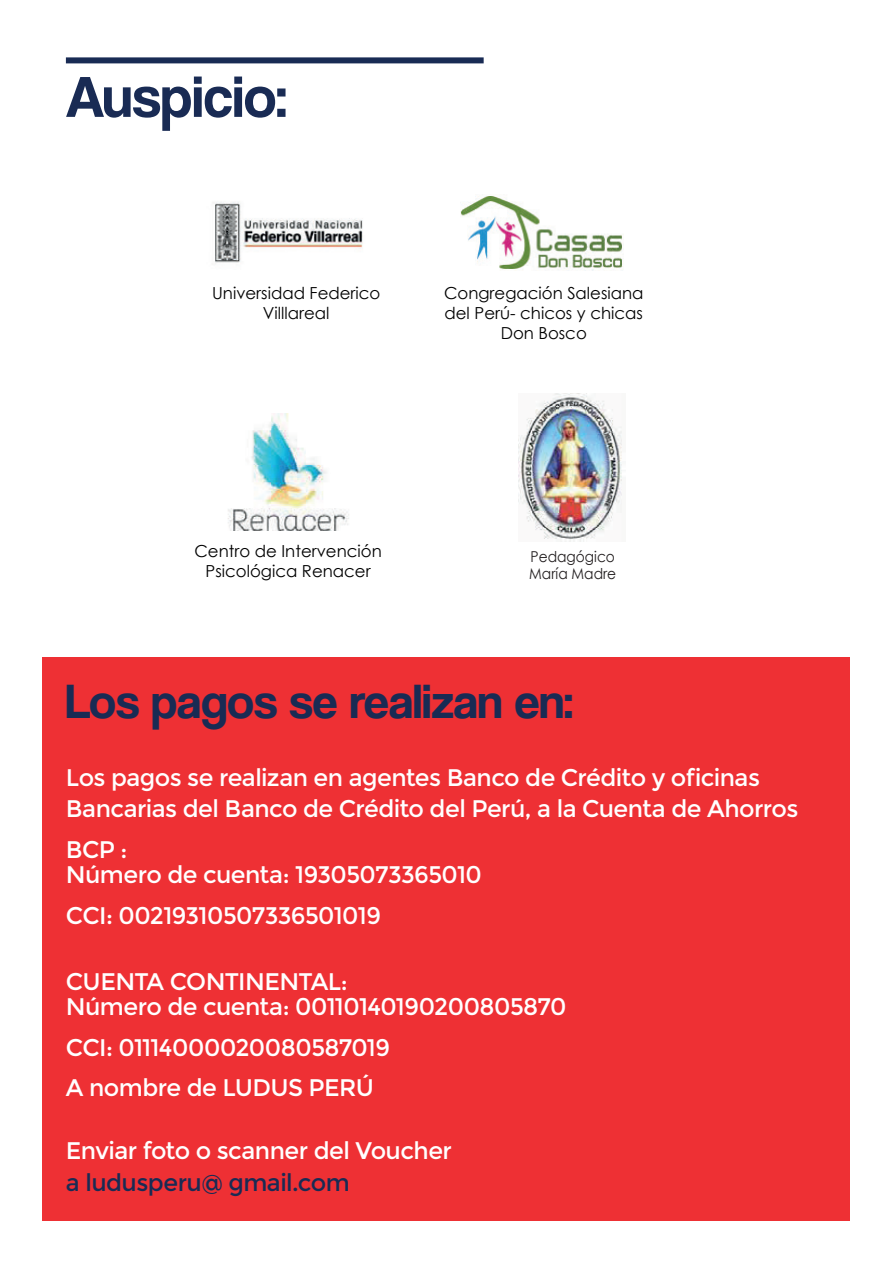
<style>
.page{position:relative;width:893px;height:1263px;background:#fff}
.page>*{position:absolute;margin:0;border:0;box-sizing:border-box;transform-origin:0 0}
.t1{font:60px "Coolvetica Rg";color:#192b54}
.t2{font:49.5px "Coolvetica Rg";color:#192b54}
.t3{font:24px/25.5px "Montserrat";letter-spacing:-.025em;color:#fff}
.t4{font:24px "Montserrat";letter-spacing:-.025em;color:#192b54}
.t5{font:16.5px/20px "Century Gothic";color:#000001;text-align:center}
.t6{font:15px "Century Gothic";color:#231f20;scale:.92 1}
</style>
<div class="page">
<div style="left:43px;top:657px;width:807px;height:563px;background:#ee3034"></div>
<div style="left:66px;top:57px;width:418px;height:6px;background:#192b54"></div>
<img style="left:213px;top:202px;width:150px;height:62px">
<img style="left:461px;top:196px;width:162px;height:75px">
<img style="left:228px;top:413px;width:121px;height:117px">
<img style="left:519px;top:394px;width:103px;height:147px">
<p class="t1" style="left:66px;top:62px;width:222px">Auspicio:</p>
<p class="t5" style="left:212px;top:283px;width:170px">Universidad Federico<br>Villlareal</p>
<p class="t5" style="left:444px;top:283px;width:201px">Congregación Salesiana del Perú- chicos y chicas<br>Don Bosco</p>
<p class="t5" style="left:194px;top:540px;width:189px">Centro de Intervención<br>Psicológica Renacer</p>
<p class="t6" style="left:531px;top:546px;width:93px">Pedagógico</p>
<p class="t6" style="left:529px;top:563px;width:96px">María Madre</p>
<p class="t2" style="left:66px;top:673px;width:509px">Los pagos se realizan en:</p>
<p class="t3" style="left:66px;top:765px;width:696px">Los pagos se realizan en agentes Banco de Crédito y oficinas</p>
<p class="t3" style="left:66px;top:796px;width:734px">Bancarias del Banco de Crédito del Perú, a la Cuenta de Ahorros</p>
<p class="t3" style="left:66px;top:837px;width:418px">BCP :<br>Número de cuenta: 19305073365010</p>
<p class="t3" style="left:66px;top:903px;width:317px">CCI: 00219310507336501019</p>
<p class="t3" style="left:66px;top:969px;width:502px">CUENTA CONTINENTAL:<br>Número de cuenta: 00110140190200805870</p>
<p class="t3" style="left:66px;top:1027px;width:326px;line-height:40.5px">CCI: 01114000020080587019<br>A nombre de LUDUS PERÚ</p>
<p class="t3" style="left:66px;top:1138px;width:388px">Enviar foto o scanner del Voucher</p>
<p class="t4" style="left:66px;top:1168px;width:285px">a ludusperu@ gmail.com</p>
</div>
